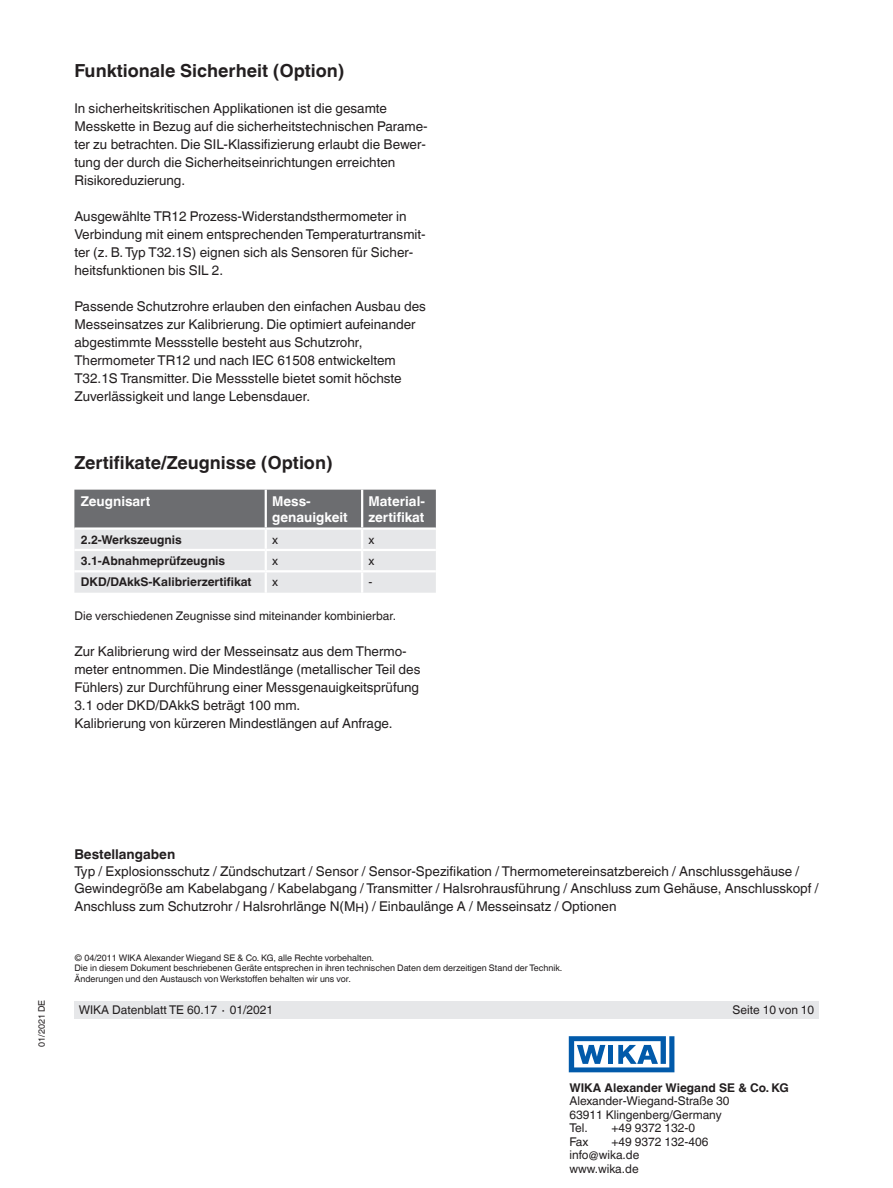
<style>
.page{position:relative;width:893px;height:1188px;background:#fff}
.page>*{position:absolute;margin:0;border:0;box-sizing:border-box;transform-origin:0 0}
.t1{font:700 18px "Helvetica World";color:#231f20}
.t2{font:13.5px/18px "Helvetica World";color:#231f20}
.t3{font:700 13.5px/16.5px "Helvetica World";color:#fff}
.t4{font:700 13.5px "Helvetica World";color:#231f20}
.t5{font:12px/13.5px "Helvetica World";color:#231f20}
.t6{font:700 12px "Helvetica World";color:#231f20}
.t7{font:9px/10.5px "Helvetica World";color:#231f20}
</style>
<div class="page">
<div style="left:74px;top:1001px;width:745px;height:17px;background:#e6e7e9"></div>
<svg style="left:569px;top:1036px;width:105px;height:36px"></svg>
<svg style="left:74px;top:490px;width:362px;height:103px;background:#b9babc"></svg>
<hr style="left:74px;top:570px;width:192px;height:2px;background:#fff">
<hr style="left:266px;top:570px;width:96px;height:2px;background:#fff">
<hr style="left:265px;top:572px;width:2px;height:21px;background:#fff">
<hr style="left:362px;top:570px;width:74px;height:2px;background:#fff">
<hr style="left:361px;top:572px;width:2px;height:21px;background:#fff">
<hr style="left:74px;top:527px;width:192px;height:3px;background:#fff">
<hr style="left:266px;top:527px;width:96px;height:3px;background:#fff">
<hr style="left:362px;top:527px;width:74px;height:3px;background:#fff">
<h1 class="t1" style="left:74px;top:60px;width:272px">Funktionale Sicherheit (Option)</h1>
<p class="t2" style="left:74px;top:99px;width:355px">In sicherheitskritischen Applikationen ist die gesamte Messkette in Bezug auf die sicherheitstechnischen Parame&shy;ter zu betrachten. Die SIL-Klassifizierung erlaubt die Bewer&shy;tung der durch die Sicherheitseinrichtungen erreichten Risikoreduzierung.</p>
<p class="t2" style="left:74px;top:207px;width:353px">Ausgewählte TR12 Prozess-Widerstandsthermometer in Verbindung mit einem entsprechenden Temperaturtransmit&shy;ter (z. B. Typ T32.1S) eignen sich als Sensoren für Sicher&shy;heitsfunktionen bis SIL 2.</p>
<p class="t2" style="left:74px;top:297px;width:353px">Passende Schutzrohre erlauben den einfachen Ausbau des Messeinsatzes zur Kalibrierung. Die optimiert aufeinander abgestimmte Messstelle besteht aus Schutzrohr, Thermometer TR12 und nach IEC 61508 entwickeltem T32.1S Transmitter. Die Messstelle bietet somit höchste Zuverlässigkeit und lange Lebensdauer.</p>
<h1 class="t1" style="left:74px;top:452px;width:260px">Zertifikate/Zeugnisse (Option)</h1>
<p class="t3" style="left:81px;top:493px;width:71px">Zeugnisart</p>
<p class="t3" style="left:272px;top:493px;width:77px">Mess&shy;genauigkeit</p>
<p class="t3" style="left:368px;top:493px;width:58px">Material&shy;zertifikat</p>
<p class="t6" style="left:81px;top:532px;width:103px">2.2-Werkszeugnis</p>
<p class="t5" style="left:272px;top:533px;width:7px">x</p>
<p class="t5" style="left:369px;top:533px;width:7px">x</p>
<p class="t6" style="left:81px;top:554px;width:146px">3.1-Abnahmeprüfzeugnis</p>
<p class="t5" style="left:272px;top:554px;width:7px">x</p>
<p class="t5" style="left:369px;top:554px;width:7px">x</p>
<p class="t6" style="left:81px;top:575px;width:172px">DKD/DAkkS-Kalibrierzertifikat</p>
<p class="t5" style="left:272px;top:575px;width:7px">x</p>
<p class="t5" style="left:369px;top:575px;width:5px">-</p>
<p class="t5" style="left:74px;top:609px;width:323px">Die verschiedenen Zeugnisse sind miteinander kombinierbar.</p>
<p class="t2" style="left:74px;top:642px;width:348px">Zur Kalibrierung wird der Messeinsatz aus dem Thermo&shy;meter entnommen. Die Mindestlänge (metallischer Teil des Fühlers) zur Durchführung einer Messgenauigkeitsprüfung 3.1 oder DKD/DAkkS beträgt 100 mm.<br>Kalibrierung von kürzeren Mindestlängen auf Anfrage.</p>
<p class="t4" style="left:74px;top:846px;width:102px">Bestellangaben</p>
<p class="t2" style="left:74px;top:863px;width:746px;line-height:17.2px">Typ / Explosionsschutz / Zündschutzart / Sensor / Sensor-Spezifikation / Thermometereinsatzbereich / Anschlussgehäuse /<br>Gewindegröße am Kabelabgang / Kabelabgang / Transmitter / Halsrohrausführung / Anschluss zum Gehäuse, Anschlusskopf /<br>Anschluss zum Schutzrohr / Halsrohrlänge N(M<sub>H</sub>) / Einbaulänge A / Messeinsatz / Optionen</p>
<p class="t7" style="left:74px;top:952px;width:489px">© 04/2011 WIKA Alexander Wiegand SE &amp; Co. KG, alle Rechte vorbehalten.<br>Die in diesem Dokument beschriebenen Geräte entsprechen in ihren technischen Daten dem derzeitigen Stand der Technik.<br>Änderungen und den Austausch von Werkstoffen behalten wir uns vor.</p>
<p class="t7" style="left:36px;top:1047px;width:49px;rotate:-90deg">01/2021 DE</p>
<p class="t5" style="left:79px;top:1003px;width:196px">WIKA Datenblatt TE 60.17 ∙ 01/2021</p>
<p class="t5" style="left:732px;top:1003px;width:83px">Seite 10 von 10</p>
<p class="t6" style="left:569px;top:1080px;width:221px">WIKA Alexander Wiegand SE &amp; Co. KG</p>
<p class="t5" style="left:569px;top:1094px;width:162px">Alexander-Wiegand-Straße 30<br>63911 Klingenberg/Germany<br>Tel.</p>
<p class="t5" style="left:611px;top:1121px;width:85px">+49 9372 132-0</p>
<p class="t5" style="left:569px;top:1135px;width:21px">Fax</p>
<p class="t5" style="left:569px;top:1135px;width:140px;text-indent:42px">+49 9372 132-406 info@wika.de www.wika.de</p>
</div>
